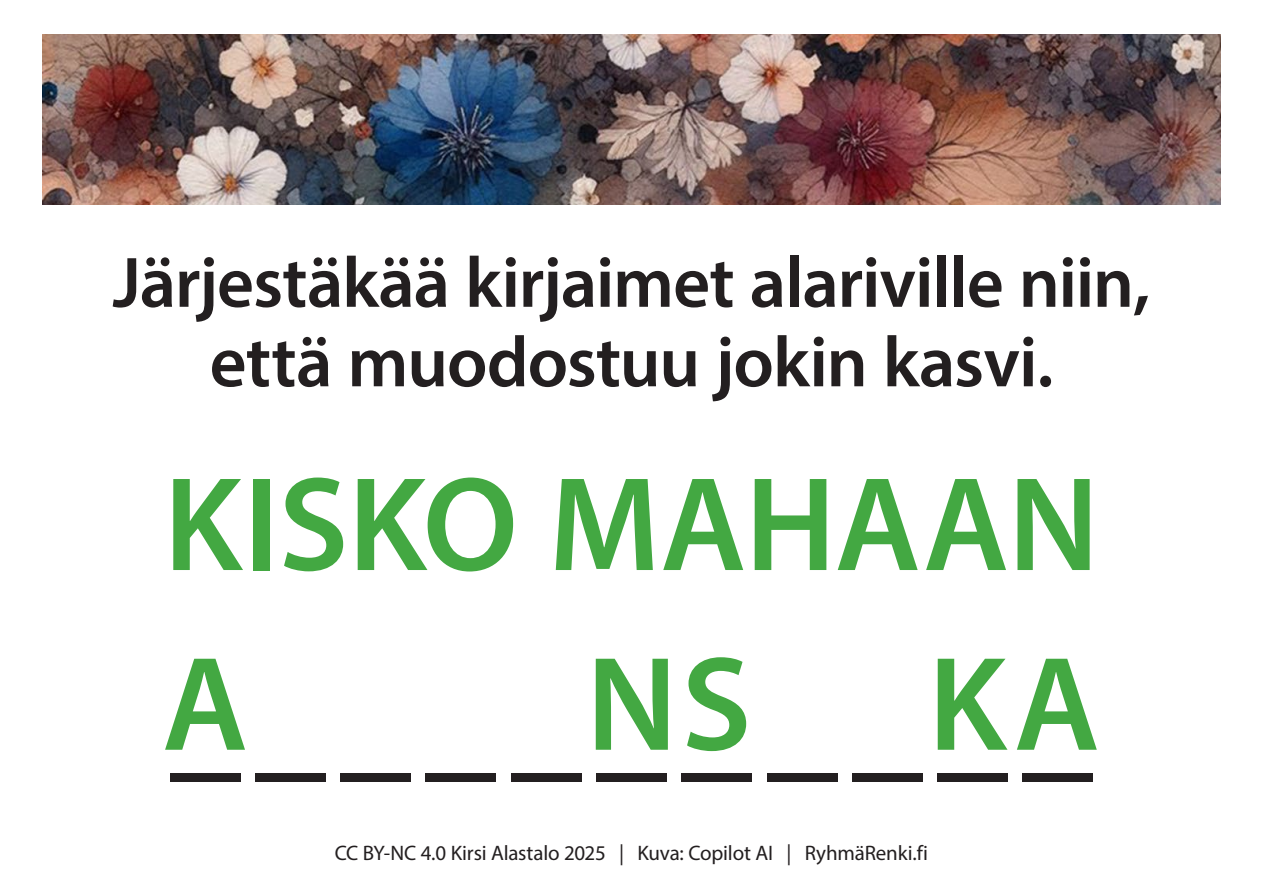
<style>
.page{position:relative;width:1263px;height:893px;background:#fff}
.page>*{position:absolute;margin:0;border:0;box-sizing:border-box;transform-origin:0 0}
.anagrammi{font:600 135px "Myriad Pro";letter-spacing:-.005em;color:#43a842}
.kysymys-iso{font:600 72px/79.5px "Myriad Pro";letter-spacing:-.015em;color:#231f20;text-align:center}
.t1{font:21px "Myriad Pro";letter-spacing:-.01em;color:#231f20}
</style>
<div class="page">
<img style="left:43px;top:34px;width:1177px;height:170px">
<div style="left:170px;top:773px;width:70px;height:8px;background:#231f20"></div>
<div style="left:255px;top:773px;width:70px;height:8px;background:#231f20"></div>
<div style="left:341px;top:773px;width:70px;height:8px;background:#231f20"></div>
<div style="left:426px;top:773px;width:70px;height:8px;background:#231f20"></div>
<div style="left:511px;top:773px;width:70px;height:8px;background:#231f20"></div>
<div style="left:596px;top:773px;width:70px;height:8px;background:#231f20"></div>
<div style="left:682px;top:773px;width:70px;height:8px;background:#231f20"></div>
<div style="left:1023px;top:773px;width:70px;height:8px;background:#231f20"></div>
<div style="left:767px;top:773px;width:70px;height:8px;background:#231f20"></div>
<div style="left:852px;top:773px;width:70px;height:8px;background:#231f20"></div>
<div style="left:937px;top:773px;width:70px;height:8px;background:#231f20"></div>
<p class="kysymys-iso" style="left:113px;top:241px;width:1039px">Järjestäkää kirjaimet alariville niin, että muodostuu jokin kasvi.</p>
<p class="anagrammi" style="left:164px;top:439px;width:937px">KISKO MAHAAN</p>
<p class="anagrammi" style="left:162px;top:618px;width:87px">A</p>
<p class="anagrammi" style="left:586px;top:618px;width:167px">NS</p>
<p class="anagrammi" style="left:928px;top:618px;width:173px">KA</p>
<p class="t1" style="left:335px;top:840px;width:595px">CC BY-NC 4.0 Kirsi Alastalo 2025 | Kuva: Copilot AI | RyhmäRenki.fi</p>
</div>
